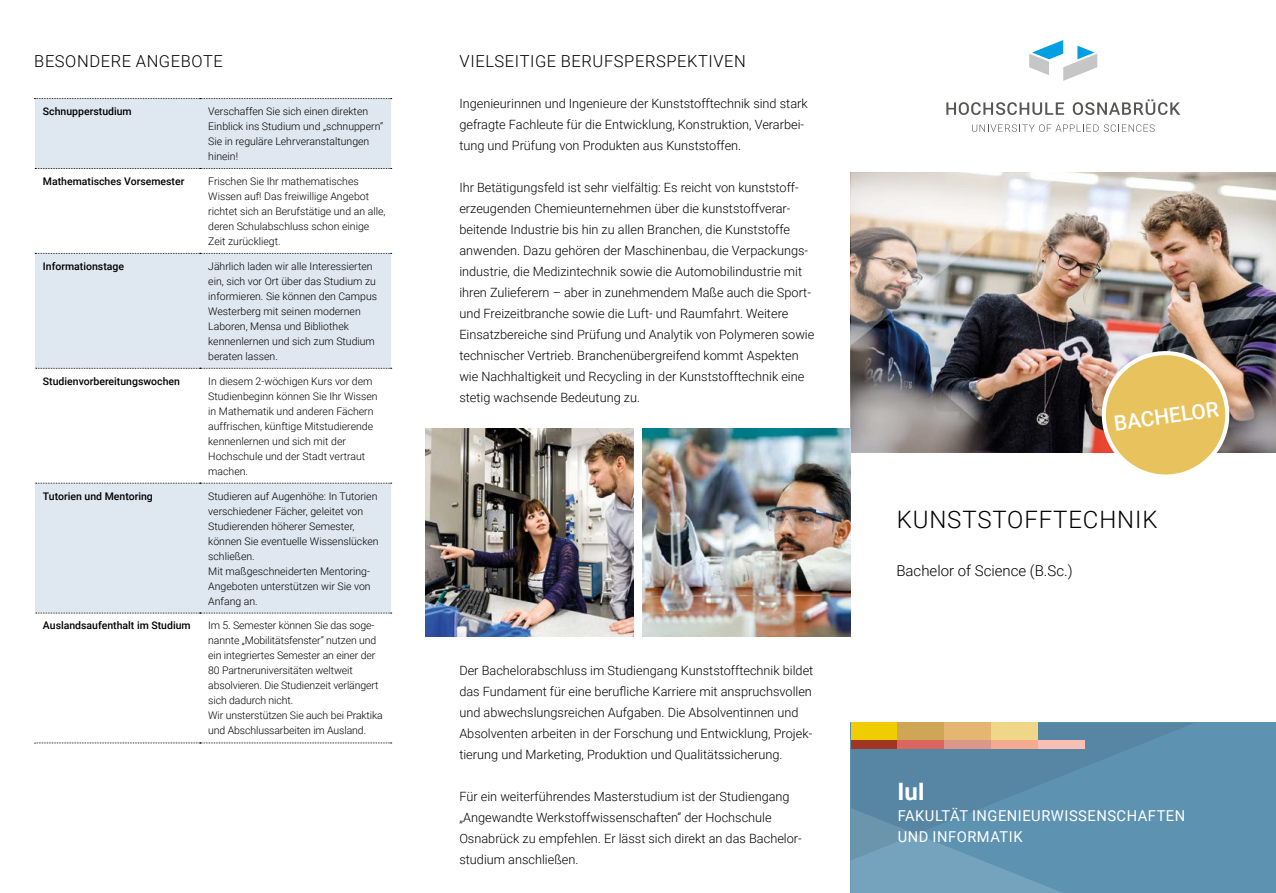
<style>
.page{position:relative;width:1276px;height:893px;background:#fff}
.page>*{position:absolute;margin:0;border:0;box-sizing:border-box;transform-origin:0 0}
._01_Head_H1___Titel{font:300 24px "Roboto";letter-spacing:.035em;color:#000}
._04_Fusszeile_Titel{font:700 24px "Roboto";color:#fff}
._03_Störer___Titel{font:500 21px "Roboto";color:#fff}
.Head_H2___Innen{font:300 16.5px "Roboto";letter-spacing:.035em;color:#000}
.Fusszeile___Titel{font:15px "Roboto";letter-spacing:.035em;color:#fff}
._02_Abschluss_Subhea{font:300 15px "Roboto";color:#000}
.Copytext___Light{font:300 12.75px/21px "Roboto";color:#000}
.Tabellentext___Light{font:300 10.5px/15px "Roboto";color:#000}
.Tabellentext___Mediu{font:500 10.5px "Roboto";color:#000}
</style>
<div class="page">
<div style="left:850px;top:723px;width:426px;height:170px;background:#5e92b1"></div>
<svg style="left:851px;top:860px;width:211px;height:33px"></svg>
<svg style="left:851px;top:723px;width:342px;height:137px"></svg>
<img style="left:1063px;top:172px;width:213px;height:281px">
<img style="left:850px;top:172px;width:213px;height:281px">
<img style="left:425px;top:428px;width:209px;height:209px">
<svg style="left:34px;top:98px;width:358px;height:646px"></svg>
<img style="left:642px;top:428px;width:208px;height:209px">
<svg style="left:946px;top:102px;width:118px;height:13px"></svg>
<svg style="left:1073px;top:99px;width:107px;height:16px"></svg>
<svg style="left:972px;top:124px;width:182px;height:8px"></svg>
<svg style="left:1029px;top:40px;width:68px;height:41px"></svg>
<div style="left:850px;top:723px;width:47px;height:17px;background:#efcd00"></div>
<div style="left:850px;top:740px;width:47px;height:8px;background:#a03522"></div>
<div style="left:897px;top:723px;width:47px;height:17px;background:#cfa655"></div>
<div style="left:897px;top:740px;width:47px;height:8px;background:#db655f"></div>
<div style="left:944px;top:723px;width:47px;height:17px;background:#e5b672"></div>
<div style="left:944px;top:740px;width:47px;height:8px;background:#db978a"></div>
<div style="left:991px;top:723px;width:46px;height:17px;background:#f0d688"></div>
<div style="left:991px;top:740px;width:46px;height:8px;background:#f6ab90"></div>
<div style="left:1037px;top:740px;width:47px;height:8px;background:#f8c0b5"></div>
<svg style="left:1097px;top:347px;width:136px;height:128px;background:#dfc17d"></svg>
<p class="Head_H2___Innen" style="left:34px;top:49px;width:190px">BESONDERE ANGEBOTE</p>
<p class="Head_H2___Innen" style="left:460px;top:49px;width:288px">VIELSEITIGE BERUFSPERSPEKTIVEN</p>
<p class="Copytext___Light" style="left:459px;top:92px;width:350px">Ingenieurinnen und Ingenieure der Kunststofftechnik sind stark gefragte Fachleute für die Entwicklung, Konstruktion, Verarbei&shy;tung und Prüfung von Produkten aus Kunststoffen.</p>
<p class="Copytext___Light" style="left:459px;top:176px;width:356px">Ihr Betätigungsfeld ist sehr vielfältig: Es reicht von kunststoff&shy;erzeugenden Chemieunternehmen über die kunststoffverar&shy;beitende Industrie bis hin zu allen Branchen, die Kunststoffe anwenden. Dazu gehören der Maschinenbau, die Verpackungs&shy;industrie, die Medizintechnik sowie die Automobilindustrie mit ihren Zulieferern – aber in zunehmendem Maße auch die Sport&shy;und Freizeitbranche sowie die Luft- und Raumfahrt. Weitere Einsatzbereiche sind Prüfung und Analytik von Polymeren sowie technischer Vertrieb. Branchenübergreifend kommt Aspekten wie Nachhaltigkeit und Recycling in der Kunststofftechnik eine stetig wachsende Bedeutung zu.</p>
<p class="Tabellentext___Mediu" style="left:43px;top:104px;width:90px">Schnupperstudium</p>
<p class="Tabellentext___Light" style="left:208px;top:103px;width:176px">Verschaffen Sie sich einen direkten<br>Einblick ins Studium und „schnuppern“<br>Sie in reguläre Lehrveranstaltungen hinein!</p>
<p class="Tabellentext___Mediu" style="left:43px;top:174px;width:143px">Mathematisches Vorsemester</p>
<p class="Tabellentext___Light" style="left:208px;top:173px;width:179px">Frischen Sie Ihr mathematisches Wissen auf! Das freiwillige Angebot richtet sich an Berufstätige und an alle, deren Schulabschluss schon einige Zeit zurückliegt.</p>
<p class="Tabellentext___Mediu" style="left:43px;top:259px;width:83px">Informationstage</p>
<p class="Tabellentext___Light" style="left:208px;top:258px;width:170px">Jährlich laden wir alle Interessierten ein, sich vor Ort über das Studium zu informieren. Sie können den Campus<br>Westerberg mit seinen modernen<br>Laboren, Mensa und Bibliothek kennenlernen und sich zum Studium beraten lassen.</p>
<p class="Tabellentext___Mediu" style="left:43px;top:374px;width:139px">Studienvorbereitungswochen</p>
<p class="Tabellentext___Light" style="left:208px;top:373px;width:171px">In diesem 2-wöchigen Kurs vor dem<br>Studienbeginn können Sie Ihr Wissen in Mathematik und anderen Fächern auffrischen, künftige Mitstudierende kennenlernen und sich mit der<br>Hochschule und der Stadt vertraut machen.</p>
<p class="Tabellentext___Mediu" style="left:43px;top:488px;width:112px">Tutorien und Mentoring</p>
<p class="Tabellentext___Light" style="left:208px;top:488px;width:172px">Studieren auf Augenhöhe: In Tutorien verschiedener Fächer, geleitet von<br>Studierenden höherer Semester, können Sie eventuelle Wissenslücken schließen.</p>
<p class="Tabellentext___Light" style="left:208px;top:563px;width:164px;text-align:justify">Mit maßgeschneiderten Mentoring-Angeboten unterstützen wir Sie von Anfang an.</p>
<p class="Tabellentext___Mediu" style="left:43px;top:618px;width:149px">Auslandsaufenthalt im Studium</p>
<p class="Tabellentext___Light" style="left:208px;top:618px;width:176px">Im 5. Semester können Sie das soge&shy;nannte „Mobilitätsfenster“ nutzen und ein integriertes Semester an einer der 80 Partneruniversitäten weltweit absolvieren. Die Studienzeit verlängert sich dadurch nicht.<br>Wir unsterstützen Sie auch bei Praktika und Abschlussarbeiten im Ausland.</p>
<p class="Copytext___Light" style="left:459px;top:659px;width:355px">Der Bachelorabschluss im Studiengang Kunststofftechnik bildet das Fundament für eine berufliche Karriere mit anspruchsvollen und abwechslungsreichen Aufgaben. Die Absolventinnen und Absolventen arbeiten in der Forschung und Entwicklung, Projek&shy;tierung und Marketing, Produktion und Qualitätssicherung.</p>
<p class="Copytext___Light" style="left:459px;top:785px;width:344px">Für ein weiterführendes Masterstudium ist der Studiengang „Angewandte Werkstoffwissenschaften“ der Hochschule Osnabrück zu empfehlen. Er lässt sich direkt an das Bachelor&shy;studium anschließen.</p>
<p class="_03_Störer___Titel" style="left:1112px;top:409px;width:107px;rotate:-8deg">BACHELOR</p>
<p class="_01_Head_H1___Titel" style="left:897px;top:503px;width:262px">KUNSTSTOFFTECHNIK</p>
<p class="_02_Abschluss_Subhea" style="left:896px;top:560px;width:178px">Bachelor of Science (B.Sc.)</p>
<p class="_04_Fusszeile_Titel" style="left:897px;top:775px;width:29px">IuI</p>
<p class="Fusszeile___Titel" style="left:897px;top:806px;width:289px">FAKULTÄT INGENIEURWISSENSCHAFTEN</p>
<p class="Fusszeile___Titel" style="left:897px;top:827px;width:126px">UND INFORMATIK</p>
</div>
